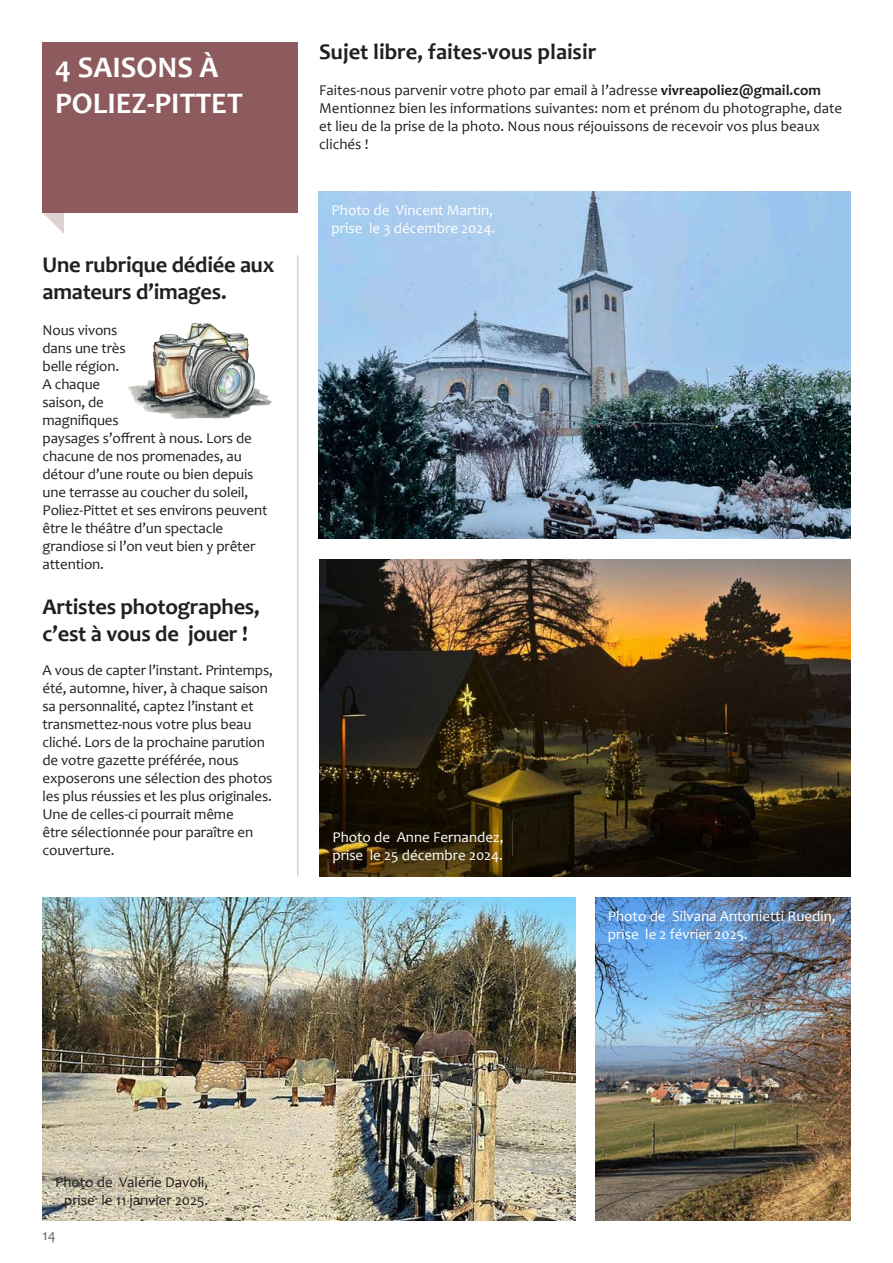
<style>
.page{position:relative;width:893px;height:1263px;background:#fff}
.page>*{position:absolute;margin:0;border:0;box-sizing:border-box;transform-origin:0 0}
.t1{font:700 30px/36px "Candara";color:#fff}
.t2{font:700 22.5px/27px "Candara";letter-spacing:-.01em;color:#231f20}
.t3{font:15px/18px "Candara";letter-spacing:-.01em;color:#231f20}
.t4{font:15px/18px "Candara";color:#fff}
.t5{font:15px "Candara";color:#636366}
.s1{font-weight:700}
</style>
<div class="page">
<img style="left:319px;top:560px;width:531px;height:316px">
<img style="left:319px;top:191px;width:531px;height:347px">
<img style="left:595px;top:898px;width:255px;height:322px">
<img style="left:43px;top:898px;width:532px;height:322px">
<img style="left:152px;top:323px;width:59px;height:44px">
<svg style="left:43px;top:213px;width:21px;height:21px"></svg>
<div style="left:43px;top:43px;width:255px;height:170px;background:#8d5b5e"></div>
<hr style="left:297px;top:255px;width:1px;height:621px;background:#bcbdc0">
<h1 class="t1" style="left:55px;top:50px;width:189px">4 SAISONS À<br>POLIEZ-PITTET</h1>
<h2 class="t2" style="left:43px;top:252px;width:233px">Une rubrique dédiée aux amateurs d’images.</h2>
<p class="t3" style="left:43px;top:322px;width:226px">Nous vivons<br>dans une très<br>belle région.<br>A chaque<br>saison, de<br>magnifiques<br>paysages s’offrent à nous. Lors de chacune de nos promenades, au détour d’une route ou bien depuis une terrasse au coucher du soleil,<br>Poliez-Pittet et ses environs peuvent être le théâtre d’un spectacle grandiose si l’on veut bien y prêter attention.</p>
<h2 class="t2" style="left:43px;top:594px;width:219px">Artistes photographes, c’est à vous de jouer !</h2>
<p class="t3" style="left:43px;top:662px;width:232px">A vous de capter l’instant. Printemps, été, automne, hiver, à chaque saison sa personnalité, captez l’instant et transmettez-nous votre plus beau cliché. Lors de la prochaine parution de votre gazette préférée, nous exposerons une sélection des photos les plus réussies et les plus originales.<br>Une de celles-ci pourrait même<br>être sélectionnée pour paraître en couverture.</p>
<h2 class="t2" style="left:319px;top:39px;width:279px">Sujet libre, faites-vous plaisir</h2>
<p class="t3" style="left:319px;top:82px;width:524px">Faites-nous parvenir votre photo par email à l’adresse <span class="s1">vivreapoliez@gmail.com </span>Mentionnez bien les informations suivantes: nom et prénom du photographe, date et lieu de la prise de la photo. Nous nous réjouissons de recevoir vos plus beaux clichés !</p>
<p class="t4" style="left:332px;top:202px;width:165px">Photo de Vincent Martin, prise le 3 décembre 2024.</p>
<p class="t4" style="left:332px;top:829px;width:173px">Photo de Anne Fernandez, prise le 25 décembre 2024.</p>
<p class="t4" style="left:608px;top:908px;width:229px">Photo de Silvana Antonietti Ruedin, prise le 2 février 2025.</p>
<p class="t3" style="left:55px;top:1174px;width:155px;text-align:center">Photo de Valérie Davoli, prise le 11 janvier 2025.</p>
<p class="t5" style="left:43px;top:1228px;width:15px">14</p>
</div>
